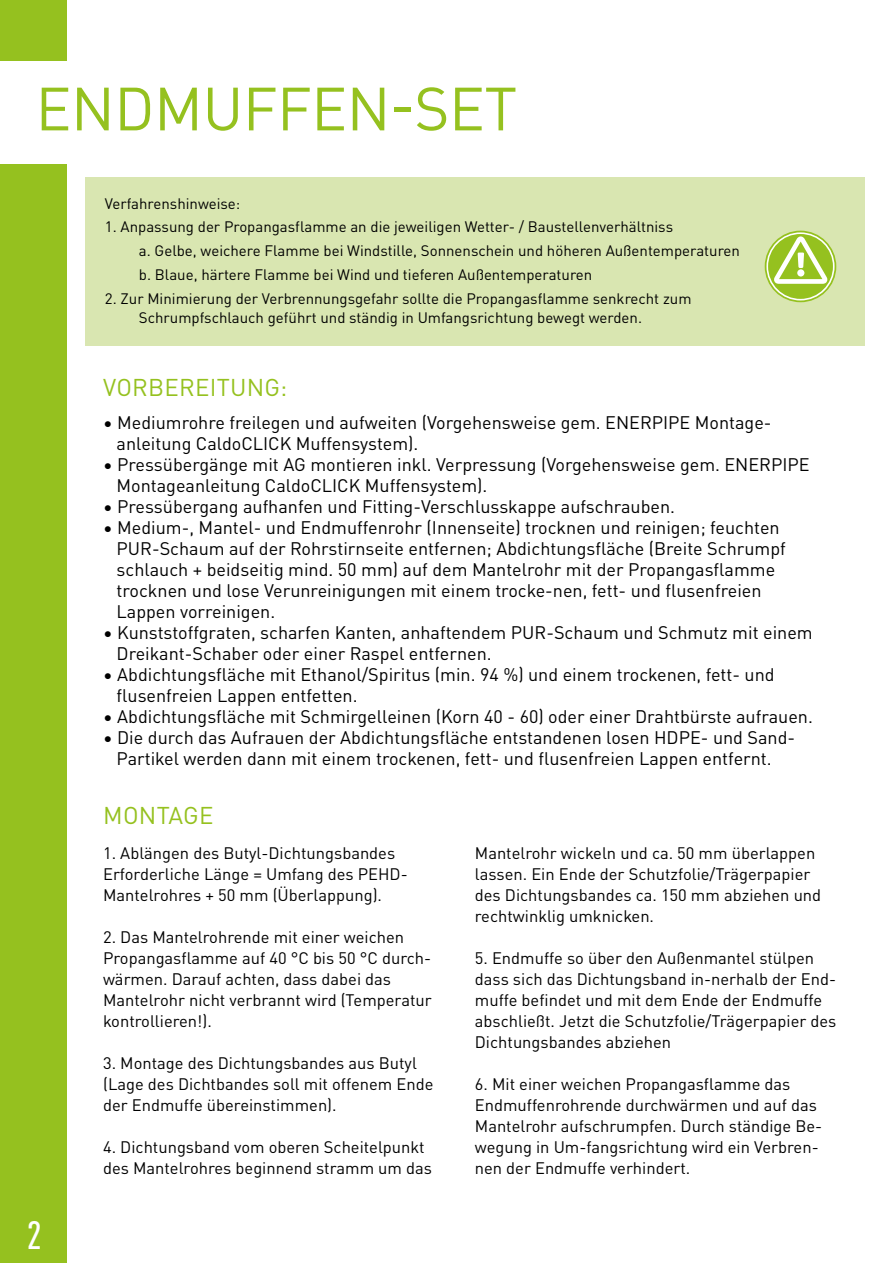
<style>
.page{position:relative;width:893px;height:1263px;background:#fff}
.page>*{position:absolute;margin:0;border:0;box-sizing:border-box;transform-origin:0 0}
.t1{font:60px "DINOT";letter-spacing:-.01em;color:#95c11f}
.t2{font:500 condensed 39px "DINOT";color:#fff}
.t3{font:24px "DINOT";letter-spacing:.01em;color:#95c11f}
.t4{font:18px/21px "DINOT";color:#000}
.t5{font:16.5px/21px "DINOT";color:#000}
.t6{font:15px/23.7px "DINOT";color:#000}
</style>
<div class="page">
<div style="left:85px;top:177px;width:779px;height:168px;background:#d9e6b1"></div>
<div style="left:0;top:0;width:67px;height:1263px;background:#95c11f"></div>
<div style="left:0;top:62px;width:694px;height:102px;background:#fff"></div>
<svg style="left:765px;top:231px;width:71px;height:71px"></svg>
<div style="left:797px;top:269px;width:7px;height:8px;background:#fff;border-radius:50%"></div>
<h1 class="t1" style="left:36px;top:63px;width:483px">ENDMUFFEN-SET</h1>
<p class="t6" style="left:105px;top:190px;width:137px">Verfahrenshinweise:</p>
<p class="t6" style="left:139px;top:214px;width:602px;text-indent:-34px">1. Anpassung der Propangasflamme an die jeweiligen Wetter- / Baustellenverhältniss<br>a. Gelbe, weichere Flamme bei Windstille, Sonnenschein und höheren Außentemperaturen b. Blaue, härtere Flamme bei Wind und tieferen Außentemperaturen</p>
<p class="t6" style="left:139px;top:287px;width:554px;line-height:19.5px;text-indent:-34px">2. Zur Minimierung der Verbrennungsgefahr sollte die Propangasflamme senkrecht zum<br>Schrumpfschlauch geführt und ständig in Umfangsrichtung bewegt werden.</p>
<h3 class="t3" style="left:103px;top:369px;width:186px">VORBEREITUNG:</h3>
<p class="t4" style="left:117px;top:411px;width:656px;text-indent:-13px">• Mediumrohre freilegen und aufweiten (Vorgehensweise gem. ENERPIPE Montage&shy;anleitung CaldoCLICK Muffensystem).</p>
<p class="t4" style="left:117px;top:453px;width:695px;text-indent:-13px">• Pressübergänge mit AG montieren inkl. Verpressung (Vorgehensweise gem. ENERPIPE<br>Montageanleitung CaldoCLICK Muffensystem).</p>
<p class="t4" style="left:103px;top:495px;width:573px">• Pressübergang aufhanfen und Fitting-Verschlusskappe aufschrauben.</p>
<p class="t4" style="left:117px;top:516px;width:671px;text-indent:-13px">• Medium-, Mantel- und Endmuffenrohr (Innenseite) trocknen und reinigen; feuchten PUR-Schaum auf der Rohrstirnseite entfernen; Abdichtungsfläche (Breite Schrumpf schlauch + beidseitig mind. 50 mm) auf dem Mantelrohr mit der Propangasflamme trocknen und lose Verunreinigungen mit einem trocke-nen, fett- und flusenfreien Lappen vorreinigen.</p>
<p class="t4" style="left:117px;top:621px;width:698px;text-indent:-13px">• Kunststoffgraten, scharfen Kanten, anhaftendem PUR-Schaum und Schmutz mit einem<br>Dreikant-Schaber oder einer Raspel entfernen.</p>
<p class="t4" style="left:117px;top:663px;width:660px;text-indent:-13px">• Abdichtungsfläche mit Ethanol/Spiritus (min. 94 %) und einem trockenen, fett- und flusenfreien Lappen entfetten.</p>
<p class="t4" style="left:103px;top:705px;width:711px">• Abdichtungsfläche mit Schmirgelleinen (Korn 40 - 60) oder einer Drahtbürste aufrauen.</p>
<p class="t4" style="left:103px;top:726px;width:694px;text-align:center">• Die durch das Aufrauen der Abdichtungsfläche entstandenen losen HDPE- und Sand-<br>Partikel werden dann mit einem trockenen, fett- und flusenfreien Lappen entfernt.</p>
<h2 class="t2" style="left:27px;top:1207px;width:16px">2</h2>
<h3 class="t3" style="left:103px;top:797px;width:112px">MONTAGE</h3>
<p class="t5" style="left:103px;top:841px;width:306px">1. Ablängen des Butyl-Dichtungsbandes<br>Erforderliche Länge = Umfang des PEHD-<br>Mantelrohres + 50 mm (Überlappung).</p>
<p class="t5" style="left:103px;top:925px;width:330px">2. Das Mantelrohrende mit einer weichen Propangasflamme auf 40 °C bis 50 °C durch&shy;wärmen. Darauf achten, dass dabei das Mantelrohr nicht verbrannt wird (Temperatur kontrollieren!).</p>
<p class="t5" style="left:103px;top:1051px;width:332px">3. Montage des Dichtungsbandes aus Butyl (Lage des Dichtbandes soll mit offenem Ende der Endmuffe übereinstimmen).</p>
<p class="t5" style="left:103px;top:1135px;width:330px">4. Dichtungsband vom oberen Scheitelpunkt des Mantelrohres beginnend stramm um das</p>
<p class="t5" style="left:475px;top:841px;width:348px">Mantelrohr wickeln und ca. 50 mm überlappen lassen. Ein Ende der Schutzfolie/Trägerpapier des Dichtungsbandes ca. 150 mm abziehen und rechtwinklig umknicken.</p>
<p class="t5" style="left:475px;top:946px;width:363px">5. Endmuffe so über den Außenmantel stülpen dass sich das Dichtungsband in-nerhalb der End&shy;muffe befindet und mit dem Ende der Endmuffe abschließt. Jetzt die Schutzfolie/Trägerpapier des Dichtungsbandes abziehen</p>
<p class="t5" style="left:475px;top:1072px;width:349px">6. Mit einer weichen Propangasflamme das Endmuffenrohrende durchwärmen und auf das Mantelrohr aufschrumpfen. Durch ständige Be&shy;wegung in Um-fangsrichtung wird ein Verbren&shy;nen der Endmuffe verhindert.</p>
</div>
